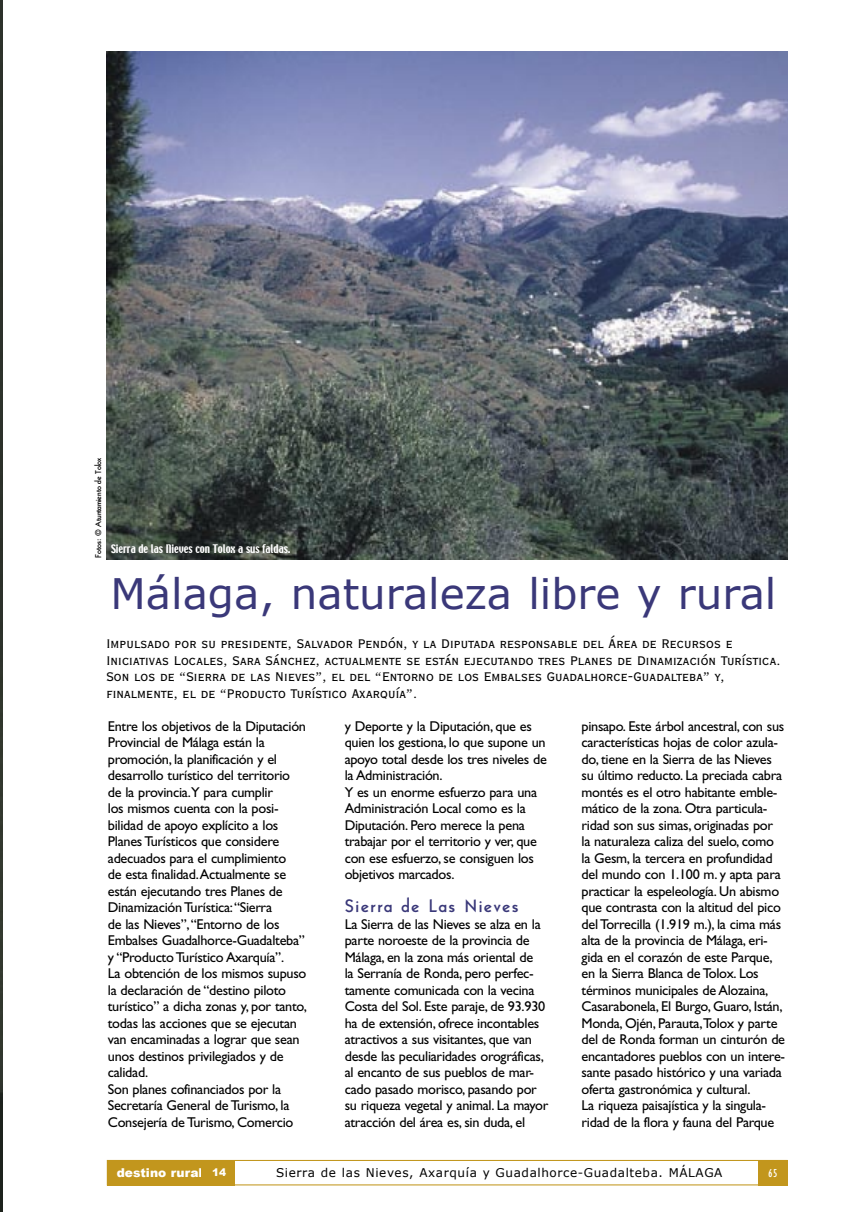
<style>
.page{position:relative;width:851px;height:1212px;background:#fff}
.page>*{position:absolute;margin:0;border:0;box-sizing:border-box;transform-origin:0 0}
.Normal_sin_ajuste{font:42px "Verdana";color:#3a3879}
.t1{font:21px "Cable";letter-spacing:.1em;color:#3a3879}
.Entradilla{font:condensed 16.5px/16.5px "Copperplate Gothic BT";letter-spacing:.01em;color:#000}
.t2{font:14.25px/16.5px "Gill Sans";letter-spacing:-.02em;color:#000}
.t3{font:900 12.15px "Arial";color:#fff}
.t4{font:12px "Verdana";letter-spacing:.05em;color:#000}
.t5{font:condensed 12px "Gill Sans";color:#fff}
.t6{font:10.5px "Techno";color:#fff}
.t7{font:900 10.5px "Arial";color:#fff}
.t8{font:9.75px "Cable";color:#000}
</style>
<div class="page">
<img style="left:0;top:0;width:3px;height:1212px">
<img style="left:106px;top:51px;width:681px;height:509px">
<div style="left:107px;top:1160px;width:680px;height:25px;border:1px solid #c2961d"></div>
<div style="left:758px;top:1160px;width:29px;height:25px;background:#c2961d"></div>
<div style="left:107px;top:1160px;width:127px;height:25px;background:#c2961d"></div>
<p class="t8" style="left:93px;top:558px;width:101px;rotate:-90deg">Fotos: © Atuntamiento de Tolox</p>
<p class="t6" style="left:111px;top:542px;width:181px">Sierra de las Nieves con Tolox a sus faldas.</p>
<p class="Normal_sin_ajuste" style="left:110px;top:567px;width:667px">Málaga, naturaleza libre y rural</p>
<p class="Entradilla" style="left:106px;top:635px;width:675px">Impulsado por su presidente, Salvador Pendón, y la Diputada responsable del Área de Recursos e Iniciativas Locales, Sara Sánchez, actualmente se están ejecutando tres Planes de Dinamización Turística.<br>Son los de “Sierra de las Nieves”, el del “Entorno de los Embalses Guadalhorce-Guadalteba” y, finalmente, el de “Producto Turístico Axarquía”.</p>
<p class="t2" style="left:108px;top:718px;width:200px">Entre los objetivos de la Diputación Provincial de Málaga están la promoción, la planificación y el desarrollo turístico del territorio de la provincia.Y para cumplir<br>los mismos cuenta con la posi&shy;bilidad de apoyo explícito a los Planes Turísticos que considere adecuados para el cumplimiento<br>de esta finalidad. Actualmente se están ejecutando tres Planes de Dinamización Turística: “Sierra<br>de las Nieves”, “Entorno de los Embalses Guadalhorce-Guadalteba” y “Producto Turístico Axarquía”.</p>
<p class="t2" style="left:108px;top:965px;width:200px">La obtención de los mismos supuso la declaración de “destino piloto turístico” a dicha zonas y, por tanto, todas las acciones que se ejecutan van encaminadas a lograr que sean unos destinos privilegiados y de calidad.</p>
<p class="t2" style="left:108px;top:1081px;width:187px">Son planes cofinanciados por la<br>Secretaría General de Turismo, la<br>Consejería de Turismo, Comercio</p>
<p class="t2" style="left:344px;top:718px;width:204px">y Deporte y la Diputación, que es quien los gestiona, lo que supone un apoyo total desde los tres niveles de la Administración.</p>
<p class="t2" style="left:344px;top:784px;width:194px">Y es un enorme esfuerzo para una<br>Administración Local como es la<br>Diputación. Pero merece la pena trabajar por el territorio y ver, que con ese esfuerzo, se consiguen los objetivos marcados.</p>
<p class="t1" style="left:344px;top:895px;width:175px">Sierra de Las Nieves</p>
<p class="t2" style="left:344px;top:916px;width:205px">La Sierra de las Nieves se alza en la parte noroeste de la provincia de Málaga, en la zona más oriental de<br>la Serranía de Ronda, pero perfec&shy;tamente comunicada con la vecina Costa del Sol. Este paraje, de 93.930 ha de extensión, ofrece incontables atractivos a sus visitantes, que van desde las peculiaridades orográficas, al encanto de sus pueblos de mar&shy;cado pasado morisco, pasando por su riqueza vegetal y animal. La mayor atracción del área es, sin duda, el</p>
<p class="t2" style="left:581px;top:718px;width:205px">pinsapo. Este árbol ancestral, con sus características hojas de color azula&shy;do, tiene en la Sierra de las Nieves su último reducto. La preciada cabra montés es el otro habitante emble&shy;mático de la zona. Otra particula&shy;ridad son sus simas, originadas por la naturaleza caliza del suelo, como la Gesm, la tercera en profundidad del mundo con 1.100 m. y apta para practicar la espeleología. Un abismo que contrasta con la altitud del pico del Torrecilla (1.919 m.), la cima más alta de la provincia de Málaga, eri&shy;gida en el corazón de este Parque, en la Sierra Blanca de Tolox. Los términos municipales de Alozaina, Casarabonela, El Burgo, Guaro, Istán, Monda, Ojén, Parauta,Tolox y parte del de Ronda forman un cinturón de encantadores pueblos con un intere&shy;sante pasado histórico y una variada oferta gastronómica y cultural.</p>
<p class="t2" style="left:581px;top:1097px;width:194px">La riqueza paisajística y la singula&shy;ridad de la flora y fauna del Parque</p>
<p class="t3" style="left:117px;top:1166px;width:95px">destino rurals</p>
<p class="t7" style="left:212px;top:1167px;width:16px">14</p>
<p class="t4" style="left:276px;top:1165px;width:448px">Sierra de las Nieves, Axarquía y Guadalhorce-Guadalteba. MÁLAGA</p>
<p class="t5" style="left:768px;top:1166px;width:11px">65</p>
</div>
